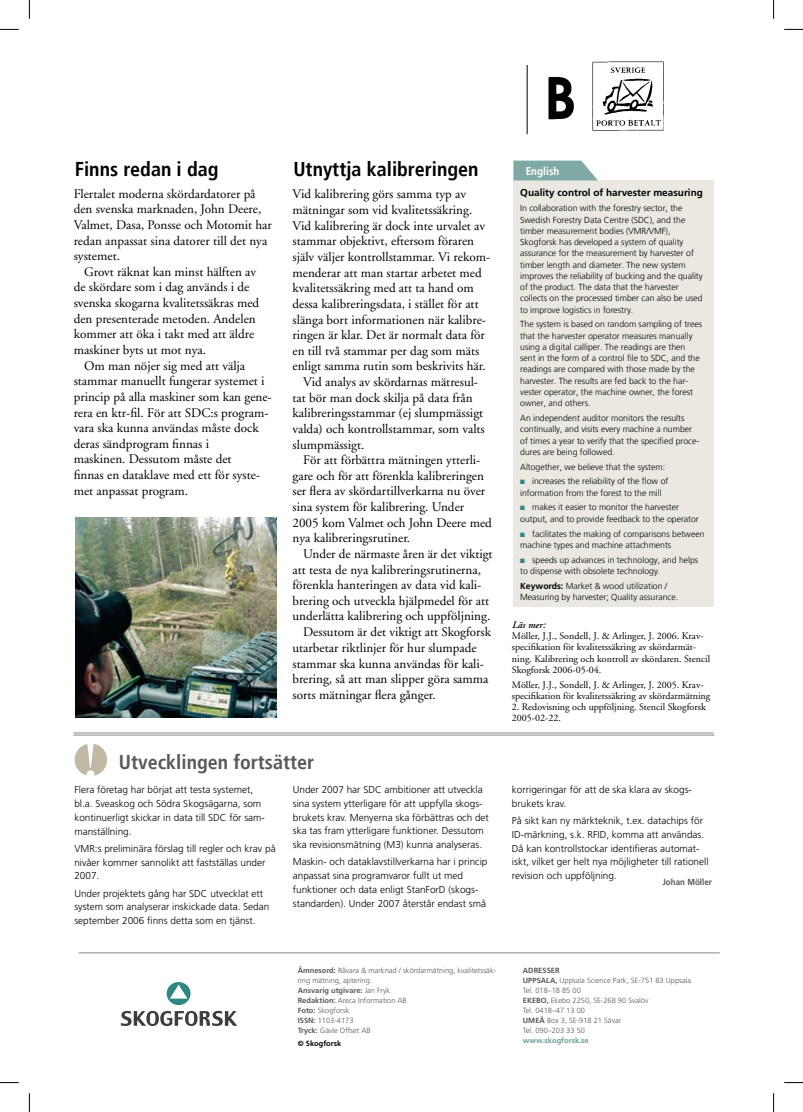
<style>
.page{position:relative;width:803px;height:1112px;background:#fff}
.page>*{position:absolute;margin:0;border:0;box-sizing:border-box;transform-origin:0 0}
.t1{font:700 condensed 20px "Frutiger";color:#000}
.t2{font:700 condensed 20px "Frutiger";color:#58585a}
.t3{font:13.12px/15.6px "Adobe Garamond";color:#000}
.t4{font:700 condensed 11.25px "Frutiger";color:#fff}
.t5{font:300 10px/13.8px "Frutiger";color:#000}
.t6{font:10px/11.2px "Adobe Garamond";color:#000}
.t7{font:700 10px "Frutiger";color:#000}
.t8{font:italic 600 10px "Adobe Garamond";color:#000}
.t9{font:300 8.75px/11.2px "Frutiger LT";color:#000}
.t10{font:700 8.75px "Frutiger";color:#58585a;scale:.92 1}
.t11{font:300 7.5px/10px "Frutiger";color:#58585a}
.t12{font:700 7.5px "Frutiger";color:#689e98}
.t13{font:700 7.5px "Frutiger";color:#000}
.s1{font-weight:700}
.s2{color:#2c8981}
.s3{font-family:"Frutiger";font-weight:700}
</style>
<div class="page">
<hr style="left:79px;top:952px;width:641px;height:1px;background:#87888a">
<svg style="left:121px;top:1010px;width:116px;height:15px"></svg>
<svg style="left:167px;top:981px;width:23px;height:23px"></svg>
<svg style="left:170px;top:984px;width:17px;height:14px"></svg>
<img style="left:548px;top:62px;width:115px;height:69px">
<hr style="left:527px;top:65px;width:1px;height:69px;background:#000">
<div style="left:513px;top:180px;width:200px;height:427px;background:#eae8e0"></div>
<svg style="left:513px;top:160px;width:85px;height:20px"></svg>
<div style="left:75px;top:743px;width:32px;height:32px;background:#c0baa5;border-radius:50%"></div>
<svg style="left:86px;top:733px;width:8px;height:43px"></svg>
<hr style="left:73px;top:734px;width:641px;height:1px;background:#87888a">
<hr style="left:73px;top:732px;width:641px;height:1px;background:#87888a">
<img style="left:75px;top:517px;width:202px;height:200px">
<svg style="left:0;top:29px;width:19px;height:1px"></svg>
<svg style="left:784px;top:29px;width:19px;height:1px"></svg>
<svg style="left:0;top:1082px;width:19px;height:1px"></svg>
<svg style="left:784px;top:1082px;width:19px;height:1px"></svg>
<svg style="left:29px;top:0;width:1px;height:19px"></svg>
<svg style="left:29px;top:1093px;width:1px;height:18px"></svg>
<svg style="left:773px;top:0;width:1px;height:19px"></svg>
<svg style="left:773px;top:1093px;width:1px;height:18px"></svg>
<h1 class="t1" style="left:75px;top:157px;width:145px">Finns redan i dag</h1>
<p class="t3" style="left:74px;top:186px;width:200px">Flertalet moderna skördardatorer på den svenska marknaden, John Deere,<br>Valmet, Dasa, Ponsse och Motomit har redan anpassat sina datorer till det nya systemet.</p>
<p class="t3" style="left:74px;top:264px;width:187px;text-indent:11px">Grovt räknat kan minst hälften av de skördare som i dag används i de svenska skogarna kvalitetssäkras med den presenterade metoden. Andelen kommer att öka i takt med att äldre maskiner byts ut mot nya.</p>
<p class="t3" style="left:74px;top:358px;width:200px;text-indent:11px">Om man nöjer sig med att välja stammar manuellt fungerar systemet i princip på alla maskiner som kan gene&shy;rera en ktr-fil. För att SDC:s program&shy;vara ska kunna användas måste dock deras sändprogram finnas i<br>maskinen. Dessutom måste det<br>finnas en dataklave med ett för syste&shy;met anpassat program.</p>
<h1 class="t1" style="left:293px;top:157px;width:187px">Utnyttja kalibreringen</h1>
<p class="t3" style="left:292px;top:187px;width:175px">Vid kalibrering görs samma typ av</p>
<p class="t3" style="left:292px;top:202px;width:181px">mätningar som vid kvalitetssäkring.</p>
<p class="t3" style="left:292px;top:218px;width:194px">Vid kalibrering är dock inte urvalet av</p>
<p class="t3" style="left:292px;top:234px;width:183px">stammar objektivt, eftersom föraren</p>
<p class="t3" style="left:292px;top:249px;width:199px">själv väljer kontrollstammar. Vi rekom-</p>
<p class="t3" style="left:292px;top:265px;width:191px">menderar att man startar arbetet med</p>
<p class="t3" style="left:292px;top:280px;width:183px">kvalitetssäkring med att ta hand om</p>
<p class="t3" style="left:292px;top:296px;width:188px">dessa kalibreringsdata, i stället för att</p>
<p class="t3" style="left:292px;top:312px;width:195px">slänga bort informationen när kalibre-</p>
<p class="t3" style="left:292px;top:327px;width:194px">ringen är klar. Det är normalt data för</p>
<p class="t3" style="left:292px;top:343px;width:188px">en till två stammar per dag som mäts</p>
<p class="t3" style="left:292px;top:358px;width:195px">enligt samma rutin som beskrivits här.</p>
<p class="t3" style="left:303px;top:374px;width:176px">Vid analys av skördarnas mätresul-</p>
<p class="t3" style="left:292px;top:390px;width:182px">tat bör man dock skilja på data från</p>
<p class="t3" style="left:292px;top:405px;width:192px">kalibreringsstammar (ej slumpmässigt</p>
<p class="t3" style="left:292px;top:421px;width:194px">valda) och kontrollstammar, som valts</p>
<p class="t3" style="left:292px;top:437px;width:73px">slumpmässigt.</p>
<p class="t3" style="left:303px;top:452px;width:179px">För att förbättra mätningen ytterli-</p>
<p class="t3" style="left:292px;top:468px;width:193px">gare och för att förenkla kalibreringen</p>
<p class="t3" style="left:292px;top:483px;width:194px">ser flera av skördartillverkarna nu över</p>
<p class="t3" style="left:292px;top:499px;width:173px">sina system för kalibrering. Under</p>
<p class="t3" style="left:292px;top:515px;width:201px">2005 kom Valmet och John Deere med</p>
<p class="t3" style="left:292px;top:530px;width:119px">nya kalibreringsrutiner.</p>
<p class="t3" style="left:303px;top:546px;width:191px">Under de närmaste åren är det viktigt</p>
<p class="t3" style="left:292px;top:562px;width:190px">att testa de nya kalibreringsrutinerna,</p>
<p class="t3" style="left:292px;top:577px;width:190px">förenkla hanteringen av data vid kali-</p>
<p class="t3" style="left:292px;top:593px;width:198px">brering och utveckla hjälpmedel för att</p>
<p class="t3" style="left:292px;top:608px;width:199px">underlätta kalibrering och uppföljning.</p>
<p class="t3" style="left:303px;top:624px;width:189px">Dessutom är det viktigt att Skogforsk</p>
<p class="t3" style="left:292px;top:640px;width:186px">utarbetar riktlinjer för hur slumpade</p>
<p class="t3" style="left:292px;top:656px;width:193px">stammar ska kunna användas för kali-</p>
<p class="t3" style="left:292px;top:671px;width:197px">brering, så att man slipper göra samma</p>
<p class="t3" style="left:292px;top:687px;width:145px">sorts mätningar flera gånger.</p>
<h1 class="t2" style="left:119px;top:750px;width:197px">Utvecklingen fortsätter</h1>
<p class="t5" style="left:74px;top:782px;width:192px">Flera företag har börjat att testa systemet, bl.a. Sveaskog och Södra Skogsägarna, som kontinuerligt skickar in data till SDC för sam&shy;manställning.</p>
<p class="t5" style="left:74px;top:841px;width:203px">VMR:s preliminära förslag till regler och krav på nivåer kommer sannolikt att fastställas under<br>2007.</p>
<p class="t5" style="left:74px;top:886px;width:197px">Under projektets gång har SDC utvecklat ett system som analyserar inskickade data. Sedan september 2006 finns detta som en tjänst.</p>
<p class="t5" style="left:293px;top:782px;width:198px">Under 2007 har SDC ambitioner att utveckla sina system ytterligare för att uppfylla skogs&shy;brukets krav. Menyerna ska förbättras och det ska tas fram ytterligare funktioner. Dessutom ska revisionsmätning (M3) kunna analyseras.</p>
<p class="t5" style="left:293px;top:855px;width:196px">Maskin- och dataklavstillverkarna har i princip anpassat sina programvaror fullt ut med funktioner och data enligt StanForD (skogs&shy;standarden). Under 2007 återstår endast små</p>
<p class="t11" style="left:298px;top:965px;width:200px"><span class="s1">Ämnesord:</span> Råvara &amp; marknad / skördarmätning, kvalitetssäk&shy;ring mätning, aptering.<br><span class="s1">Ansvarig utgivare:</span> Jan Fryk<br><span class="s1">Redaktion:</span> Areca Information AB<br><span class="s1">Foto:</span> Skogforsk<br><span class="s1">ISSN:</span> 1103-4173<br><span class="s1">Tryck:</span> Gävle Offset AB</p>
<p class="t13" style="left:298px;top:1038px;width:45px">© Skogforsk</p>
<p class="t4" style="left:526px;top:164px;width:35px">English</p>
<p class="t7" style="left:520px;top:187px;width:184px">Quality control of harvester measuring</p>
<p class="t9" style="left:520px;top:203px;width:184px">In collaboration with the forestry sector, the Swedish Forestry Data Centre (SDC), and the timber measurement bodies (VMR/VMF), Skogforsk has developed a system of quality assurance for the measurement by harvester of timber length and diameter. The new system improves the reliability of bucking and the quality of the product. The data that the harvester collects on the processed timber can also be used to improve logistics in forestry.</p>
<p class="t9" style="left:520px;top:319px;width:183px">The system is based on random sampling of trees that the harvester operator measures manually using a digital calliper. The readings are then sent in the form of a control file to SDC, and the readings are compared with those made by the harvester. The results are fed back to the har&shy;vester operator, the machine owner, the forest owner, and others.</p>
<p class="t9" style="left:520px;top:412px;width:181px">An independent auditor monitors the results continually, and visits every machine a number of times a year to verify that the specified proce&shy;dures are being followed.</p>
<p class="t9" style="left:520px;top:461px;width:146px">Altogether, we believe that the system:</p>
<p class="t9" style="left:520px;top:476px;width:150px"><span class="s2">■</span> increases the reliability of the flow of information from the forest to the mill</p>
<p class="t9" style="left:520px;top:502px;width:180px"><span class="s2">■</span> makes it easier to monitor the harvester output, and to provide feedback to the operator</p>
<p class="t9" style="left:520px;top:528px;width:186px"><span class="s2">■</span> facilitates the making of comparisons between machine types and machine attachments</p>
<p class="t9" style="left:520px;top:554px;width:180px"><span class="s2">■</span> speeds up advances in technology, and helps to dispense with obsolete technology.</p>
<p class="t9" style="left:520px;top:580px;width:159px"><span class="s3">Keywords:</span> Market &amp; wood utilization /<br>Measuring by harvester; Quality assurance.</p>
<p class="t8" style="left:512px;top:619px;width:35px">Läs mer:</p>
<p class="t6" style="left:512px;top:630px;width:200px">Möller, J.J., Sondell, J. &amp; Arlinger, J. 2006. Krav&shy;specifikation för kvalitetssäkring av skördarmät&shy;ning. Kalibrering och kontroll av skördaren. Stencil Skogforsk 2006-05-04.</p>
<p class="t6" style="left:512px;top:679px;width:200px">Möller, J.J., Sondell, J. &amp; Arlinger, J. 2005. Krav&shy;specifikation för kvalitetssäkring av skördarmätning</p>
<p class="t6" style="left:512px;top:701px;width:195px">2. Redovisning och uppföljning. Stencil Skogforsk<br>2005-02-22.</p>
<p class="t5" style="left:512px;top:782px;width:182px">korrigeringar för att de ska klara av skogs&shy;brukets krav.</p>
<p class="t5" style="left:512px;top:813px;width:198px">På sikt kan ny märkteknik, t.ex. datachips för ID-märkning, s.k. RFID, komma att användas.<br>Då kan kontrollstockar identifieras automat&shy;iskt, vilket ger helt nya möjligheter till rationell revision och uppföljning.</p>
<p class="t10" style="left:663px;top:876px;width:55px">Johan Möller</p>
<p class="t11" style="left:523px;top:965px;width:170px"><span class="s1">ADRESSER<br>UPPSALA,</span> Uppsala Science Park, SE-751 83 Uppsala<br>Tel. 018–18 85 00<br><span class="s1">EKEBO,</span> Ekebo 2250, SE-268 90 Svalöv<br>Tel. 0418–47 13 00<br><span class="s1">UMEÅ</span> Box 3, SE-918 21 Sävar<br>Tel. 090–203 33 50</p>
<p class="t12" style="left:523px;top:1036px;width:67px">www.skogforsk.se</p>
</div>
